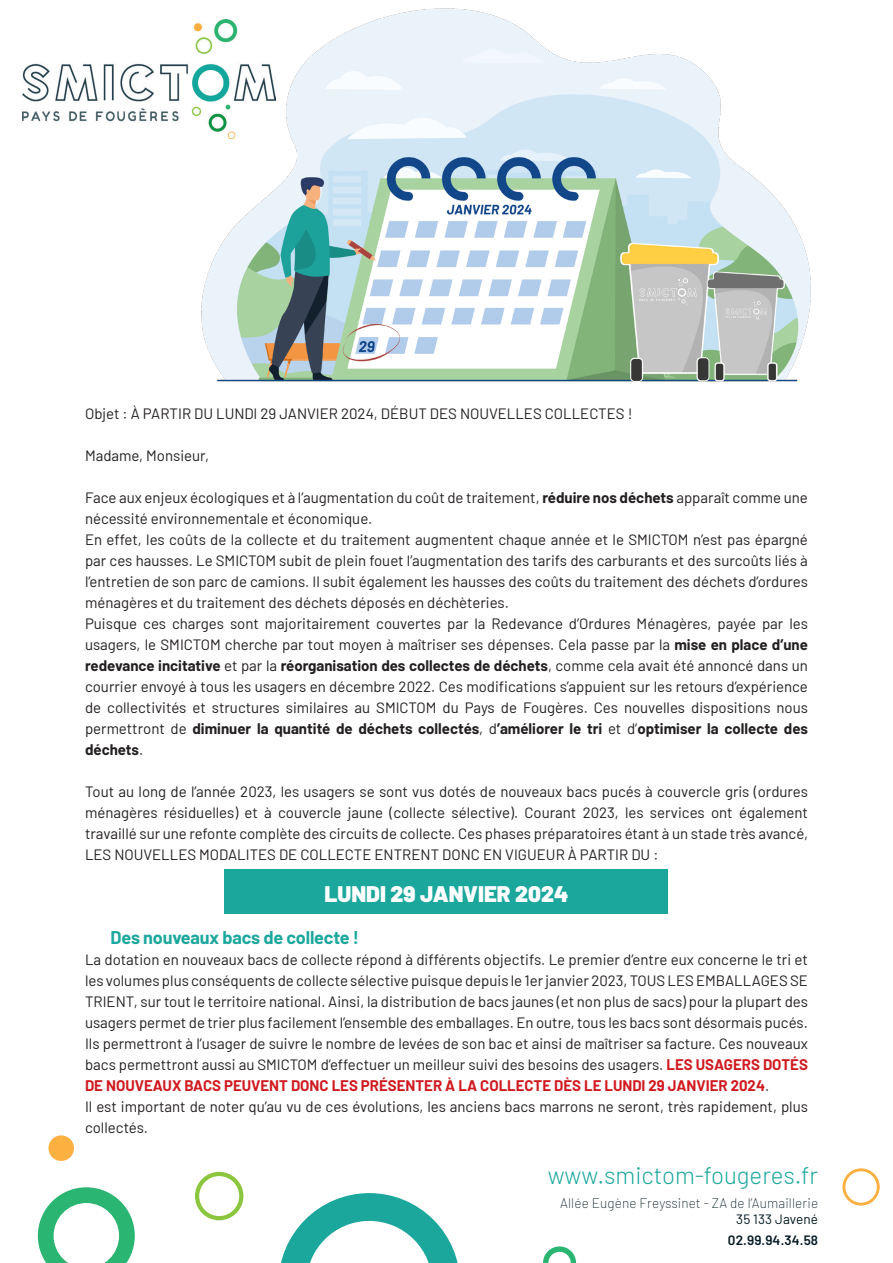
<style>
.page{position:relative;width:893px;height:1263px;background:#fff}
.page>*{position:absolute;margin:0;border:0;box-sizing:border-box;transform-origin:0 0}
.t1{font:300 24px "Barlow";color:#1ca79d}
.t2{font:900 22.5px "Barlow";color:#fff}
.t3{font:700 18px "Barlow";letter-spacing:-.01em;color:#1ca79d}
.t4{font:15px/21px "Barlow";color:#231f20;text-align:justify}
.t5{font:200 13.5px "Barlow";letter-spacing:.01em;color:#031923}
.t6{font:600 13.5px "Barlow";letter-spacing:.01em;color:#031923}
.t7{font:13.5px "Barlow";letter-spacing:.01em;color:#031923}
.s1{font-weight:700}
.s2{font-weight:700;color:#cf1a20}
</style>
<div class="page">
<svg style="left:281px;top:1193px;width:177px;height:70px"></svg>
<svg style="left:38px;top:1187px;width:97px;height:76px"></svg>
<div style="left:48px;top:1135px;width:26px;height:26px;background:#fbb03f;border-radius:50%"></div>
<svg style="left:195px;top:1172px;width:48px;height:48px"></svg>
<svg style="left:842px;top:1168px;width:38px;height:37px"></svg>
<svg style="left:543px;top:1246px;width:33px;height:17px"></svg>
<img style="left:22px;top:63px;width:170px;height:59px">
<img style="left:192px;top:8px;width:619px;height:374px">
<div style="left:225px;top:870px;width:443px;height:44px;background:#1ca79d"></div>
<p class="t4" style="left:85px;top:402px;width:549px">Objet : À PARTIR DU LUNDI 29 JANVIER 2024, DÉBUT DES NOUVELLES COLLECTES !</p>
<p class="t4" style="left:85px;top:444px;width:126px">Madame, Monsieur,</p>
<p class="t4" style="left:85px;top:486px;width:724px">Face aux enjeux écologiques et à l’augmentation du coût de traitement, <span class="s1">réduire nos déchets</span> apparaît comme une nécessité environnementale et économique.</p>
<p class="t4" style="left:85px;top:528px;width:724px">En effet, les coûts de la collecte et du traitement augmentent chaque année et le SMICTOM n’est pas épargné par ces hausses. Le SMICTOM subit de plein fouet l’augmentation des tarifs des carburants et des surcoûts liés à l’entretien de son parc de camions. Il subit également les hausses des coûts du traitement des déchets d’ordures ménagères et du traitement des déchets déposés en déchèteries.</p>
<p class="t4" style="left:85px;top:612px;width:724px">Puisque ces charges sont majoritairement couvertes par la Redevance d’Ordures Ménagères, payée par les usagers, le SMICTOM cherche par tout moyen à maîtriser ses dépenses. Cela passe par la <span class="s1">mise en place d’une redevance incitative</span> et par la <span class="s1">réorganisation des collectes de déchets</span>, comme cela avait été annoncé dans un courrier envoyé à tous les usagers en décembre 2022. Ces modifications s’appuient sur les retours d’expérience de collectivités et structures similaires au SMICTOM du Pays de Fougères. Ces nouvelles dispositions nous permettront de <span class="s1">diminuer la quantité de déchets collectés</span>, d<span class="s1">’améliorer le tri</span> et d’<span class="s1">optimiser la collecte des déchets</span>.</p>
<p class="t4" style="left:85px;top:780px;width:724px">Tout au long de l’année 2023, les usagers se sont vus dotés de nouveaux bacs pucés à couvercle gris (ordures ménagères résiduelles) et à couvercle jaune (collecte sélective). Courant 2023, les services ont également travaillé sur une refonte complète des circuits de collecte. Ces phases préparatoires étant à un stade très avancé, LES NOUVELLES MODALITES DE COLLECTE ENTRENT DONC EN VIGUEUR À PARTIR DU :</p>
<p class="t2" style="left:325px;top:877px;width:245px">LUNDI 29 JANVIER 2024</p>
<p class="t3" style="left:111px;top:924px;width:250px">Des nouveaux bacs de collecte !</p>
<p class="t4" style="left:85px;top:948px;width:724px">La dotation en nouveaux bacs de collecte répond à différents objectifs. Le premier d’entre eux concerne le tri et les volumes plus conséquents de collecte sélective puisque depuis le 1er janvier 2023, TOUS LES EMBALLAGES SE TRIENT, sur tout le territoire national. Ainsi, la distribution de bacs jaunes (et non plus de sacs) pour la plupart des usagers permet de trier plus facilement l’ensemble des emballages. En outre, tous les bacs sont désormais pucés.<br>Ils permettront à l’usager de suivre le nombre de levées de son bac et ainsi de maîtriser sa facture. Ces nouveaux bacs permettront aussi au SMICTOM d’effectuer un meilleur suivi des besoins des usagers. <span class="s2">LES USAGERS DOTÉS DE NOUVEAUX BACS PEUVENT DONC LES PRÉSENTER À LA COLLECTE DÈS LE LUNDI 29 JANVIER 2024</span>.</p>
<p class="t4" style="left:85px;top:1095px;width:724px">Il est important de noter qu’au vu de ces évolutions, les anciens bacs marrons ne seront, très rapidement, plus collectés.</p>
<p class="t1" style="left:548px;top:1158px;width:272px">www.smictom-fougeres.fr</p>
<p class="t5" style="left:560px;top:1193px;width:259px">Allée Eugène Freyssinet - ZA de l’Aumaillerie</p>
<p class="t7" style="left:736px;top:1209px;width:83px">35 133 Javené</p>
<p class="t6" style="left:728px;top:1230px;width:92px">02.99.94.34.58</p>
</div>
